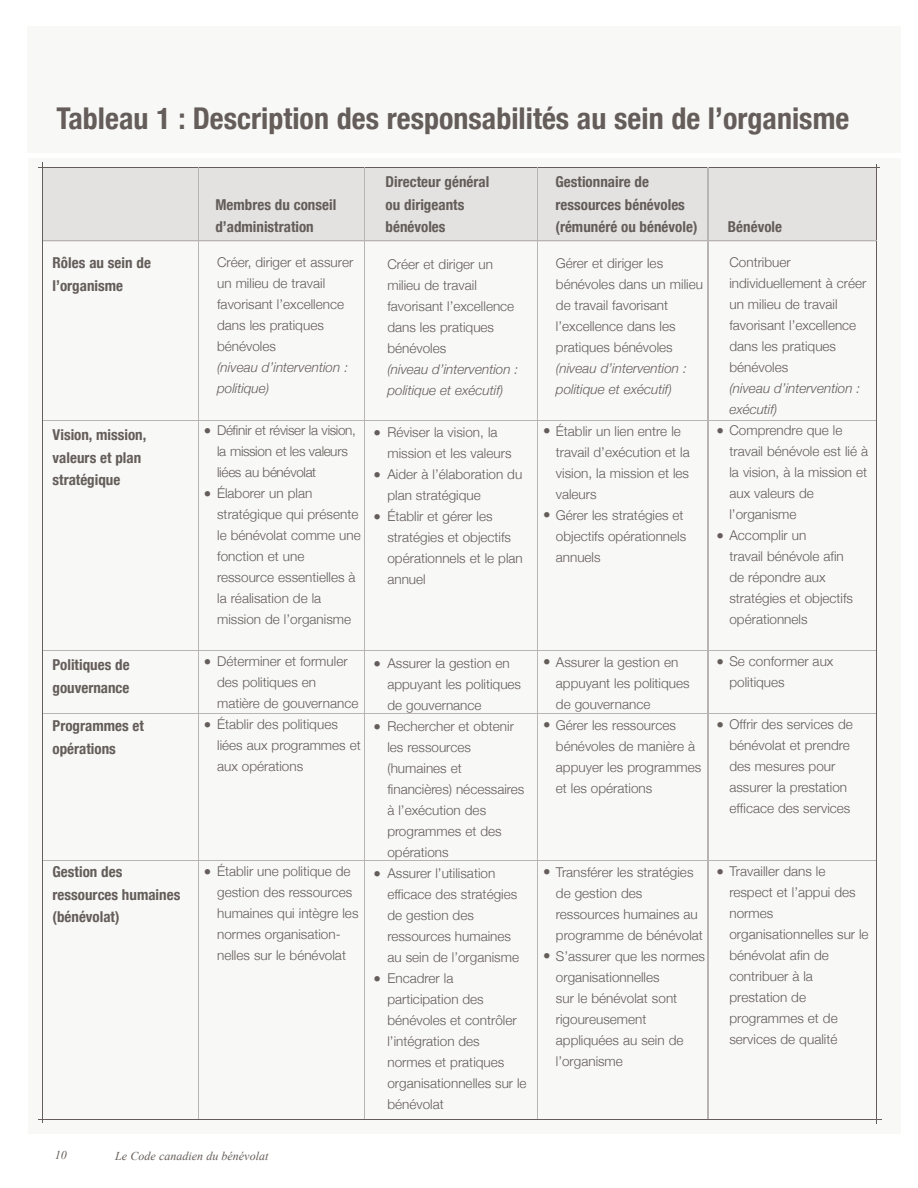
<style>
.page{position:relative;width:918px;height:1188px;background:#fff}
.page>*{position:absolute;margin:0;border:0;box-sizing:border-box;transform-origin:0 0}
.t1{font:700 condensed 30px "Helvetica Neue";color:#645d59}
.t2{font:700 condensed 15px/22.5px "Helvetica Neue";color:#645d59}
.t3{font:300 13.5px/21px "Helvetica Neue";color:#645d59}
.t4{font:italic 300 13.5px/20.9px "Helvetica Neue";color:#645d59}
.t5{font:12px "Times New Roman It MS";color:#645d59}
</style>
<div class="page">
<div style="left:28px;top:158px;width:873px;height:976px;background:#f8f8f7"></div>
<div style="left:27px;top:26px;width:874px;height:127px;background:#f8f8f7"></div>
<div style="left:43px;top:168px;width:834px;height:73px;background:#e3e2e1"></div>
<hr style="left:43px;top:420px;width:833px;height:1px;background:#b7b4b2">
<hr style="left:43px;top:650px;width:833px;height:1px;background:#b7b4b2">
<hr style="left:43px;top:714px;width:834px;height:1px;background:#b7b4b2">
<hr style="left:43px;top:860px;width:834px;height:1px;background:#b7b4b2">
<hr style="left:876px;top:164px;width:1px;height:960px;background:#645d59">
<hr style="left:43px;top:162px;width:1px;height:961px;background:#645d59">
<hr style="left:38px;top:1119px;width:843px;height:1px;background:#645d59">
<hr style="left:38px;top:167px;width:842px;height:1px;background:#645d59">
<hr style="left:43px;top:241px;width:833px;height:1px;background:#b7b4b2">
<hr style="left:708px;top:167px;width:1px;height:952px;background:#b7b4b2">
<hr style="left:537px;top:167px;width:1px;height:952px;background:#b7b4b2">
<hr style="left:364px;top:167px;width:1px;height:952px;background:#b7b4b2">
<hr style="left:198px;top:167px;width:1px;height:952px;background:#b7b4b2">
<h1 class="t1" style="left:57px;top:100px;width:794px">Tableau 1 : Description des responsabilités au sein de l’organisme</h1>
<p class="t2" style="left:386px;top:170px;width:105px">Directeur général</p>
<p class="t2" style="left:556px;top:170px;width:95px">Gestionnaire de</p>
<p class="t2" style="left:53px;top:251px;width:100px">Rôles au sein de l’organisme</p>
<p class="t2" style="left:53px;top:423px;width:95px">Vision, mission, valeurs et plan stratégique</p>
<p class="t2" style="left:53px;top:654px;width:79px">Politiques de gouvernance</p>
<p class="t2" style="left:53px;top:714px;width:93px">Programmes et opérations</p>
<p class="t2" style="left:53px;top:861px;width:129px">Gestion des ressources humaines (bénévolat)</p>
<p class="t2" style="left:215px;top:193px;width:122px">Membres du conseil</p>
<p class="t2" style="left:386px;top:193px;width:80px">ou dirigeants</p>
<p class="t2" style="left:556px;top:193px;width:131px">ressources bénévoles</p>
<p class="t2" style="left:215px;top:215px;width:100px">d’administration</p>
<p class="t2" style="left:386px;top:215px;width:61px">bénévoles</p>
<p class="t2" style="left:556px;top:215px;width:143px">(rémunéré ou bénévole)</p>
<p class="t2" style="left:728px;top:215px;width:56px">Bénévole</p>
<p class="t3" style="left:217px;top:251px;width:138px">Créer, diriger et assurer un milieu de travail favorisant l’excellence dans les pratiques bénévoles</p>
<p class="t4" style="left:217px;top:357px;width:132px">(niveau d’intervention : politique)</p>
<p class="t3" style="left:217px;top:419px;width:145px">Définir et réviser la vision, la mission et les valeurs liées au bénévolat<br>Élaborer un plan stratégique qui présente le bénévolat comme une fonction et une ressource essentielles à la réalisation de la mission de l’organisme</p>
<p class="t3" style="left:217px;top:650px;width:145px">Déterminer et formuler des politiques en matière de gouvernance<br>Établir des politiques liées aux programmes et aux opérations</p>
<p class="t2" style="left:204px;top:420px;width:9px">•</p>
<p class="t2" style="left:204px;top:483px;width:9px">•</p>
<p class="t2" style="left:204px;top:650px;width:9px">•</p>
<p class="t2" style="left:204px;top:713px;width:9px">•</p>
<p class="t3" style="left:217px;top:860px;width:143px">Établir une politique de gestion des ressources humaines qui intègre les normes organisation&shy;nelles sur le bénévolat</p>
<p class="t2" style="left:204px;top:861px;width:9px">•</p>
<p class="t3" style="left:387px;top:253px;width:128px">Créer et diriger un milieu de travail favorisant l’excellence dans les pratiques bénévoles</p>
<p class="t4" style="left:387px;top:359px;width:132px">(niveau d’intervention : politique et exécutif)</p>
<p class="t3" style="left:387px;top:422px;width:137px">Réviser la vision, la mission et les valeurs<br>Aider à l’élaboration du plan stratégique<br>Établir et gérer les stratégies et objectifs opérationnels et le plan annuel</p>
<p class="t2" style="left:373px;top:421px;width:9px">•</p>
<p class="t2" style="left:373px;top:463px;width:9px">•</p>
<p class="t2" style="left:373px;top:505px;width:9px">•</p>
<p class="t3" style="left:387px;top:652px;width:141px">Assurer la gestion en appuyant les politiques de gouvernance<br>Rechercher et obtenir les ressources (humaines et financières) nécessaires à l’exécution des programmes et des opérations<br>Assurer l’utilisation efficace des stratégies de gestion des ressources humaines au sein de l’organisme<br>Encadrer la participation des bénévoles et contrôler l’intégration des normes et pratiques organisationnelles sur le bénévolat</p>
<p class="t2" style="left:373px;top:652px;width:9px">•</p>
<p class="t2" style="left:373px;top:715px;width:9px">•</p>
<p class="t2" style="left:373px;top:862px;width:9px">•</p>
<p class="t2" style="left:373px;top:967px;width:9px">•</p>
<p class="t3" style="left:556px;top:252px;width:149px">Gérer et diriger les bénévoles dans un milieu de travail favorisant l’excellence dans les pratiques bénévoles</p>
<p class="t4" style="left:556px;top:358px;width:132px">(niveau d’intervention : politique et exécutif)</p>
<p class="t3" style="left:556px;top:420px;width:135px">Établir un lien entre le travail d’exécution et la vision, la mission et les valeurs<br>Gérer les stratégies et objectifs opérationnels annuels</p>
<p class="t2" style="left:543px;top:420px;width:9px">•</p>
<p class="t2" style="left:543px;top:503px;width:9px">•</p>
<p class="t3" style="left:556px;top:652px;width:147px">Assurer la gestion en appuyant les politiques de gouvernance<br>Gérer les ressources bénévoles de manière à appuyer les programmes et les opérations</p>
<p class="t2" style="left:543px;top:650px;width:9px">•</p>
<p class="t2" style="left:543px;top:713px;width:9px">•</p>
<p class="t3" style="left:729px;top:252px;width:138px">Contribuer individuellement à créer un milieu de travail favorisant l’excellence dans les pratiques bénévoles</p>
<p class="t4" style="left:729px;top:378px;width:132px">(niveau d’intervention : exécutif)</p>
<p class="t3" style="left:729px;top:420px;width:140px">Comprendre que le travail bénévole est lié à la vision, à la mission et aux valeurs de l’organisme<br>Accomplir un<br>travail bénévole afin<br>de répondre aux stratégies et objectifs opérationnels</p>
<p class="t3" style="left:729px;top:650px;width:106px">Se conformer aux politiques</p>
<p class="t3" style="left:729px;top:713px;width:125px">Offrir des services de bénévolat et prendre des mesures pour assurer la prestation efficace des services</p>
<p class="t2" style="left:716px;top:420px;width:9px">•</p>
<p class="t2" style="left:716px;top:524px;width:9px">•</p>
<p class="t2" style="left:716px;top:650px;width:9px">•</p>
<p class="t2" style="left:716px;top:713px;width:9px">•</p>
<p class="t3" style="left:556px;top:861px;width:151px">Transférer les stratégies de gestion des ressources humaines au programme de bénévolat<br>S’assurer que les normes organisationnelles<br>sur le bénévolat sont rigoureusement appliquées au sein de l’organisme</p>
<p class="t2" style="left:543px;top:861px;width:9px">•</p>
<p class="t2" style="left:543px;top:944px;width:9px">•</p>
<p class="t3" style="left:729px;top:861px;width:141px">Travailler dans le respect et l’appui des normes organisationnelles sur le bénévolat afin de contribuer à la prestation de programmes et de services de qualité</p>
<p class="t2" style="left:716px;top:861px;width:9px">•</p>
<p class="t5" style="left:55px;top:1148px;width:13px">10</p>
<p class="t5" style="left:115px;top:1150px;width:155px">Le Code canadien du bénévolat</p>
</div>
